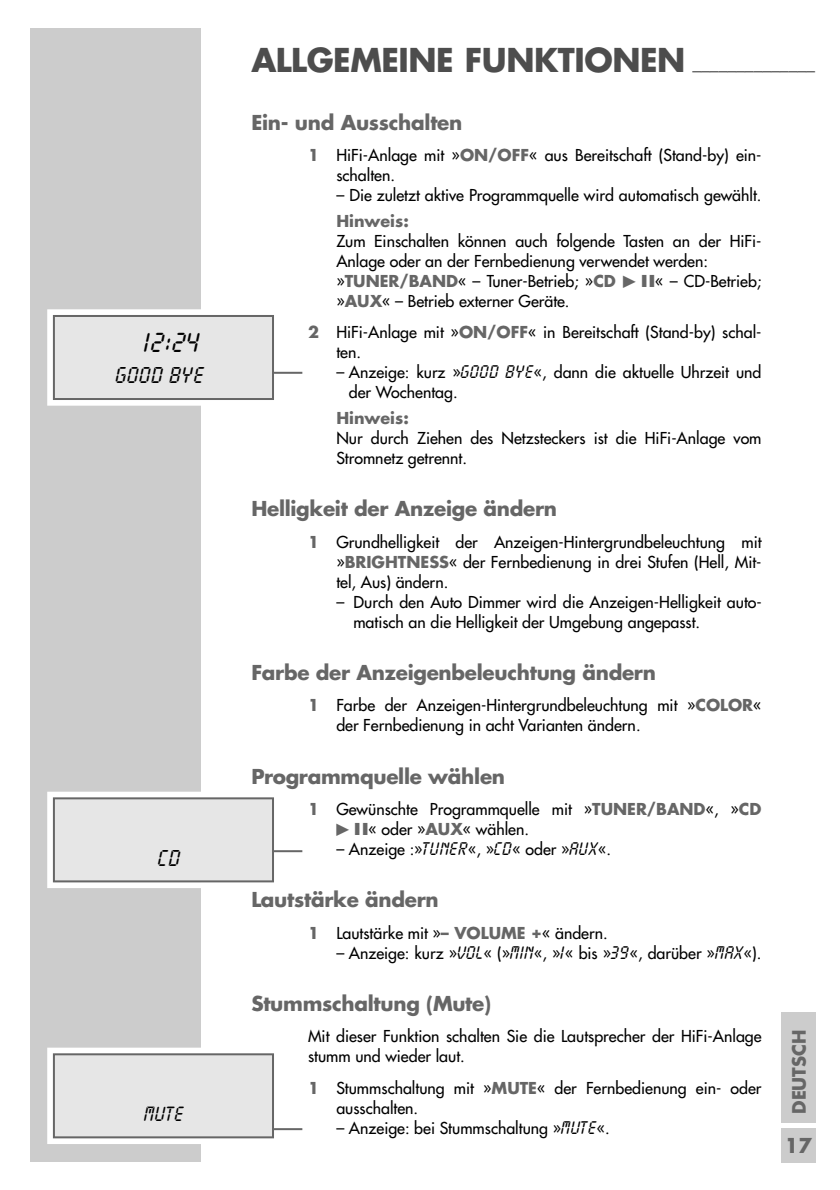
<style>
.page{position:relative;width:840px;height:1190px;background:#fff}
.page>*{position:absolute;margin:0;border:0;box-sizing:border-box;transform-origin:0 0}
.t1{font:700 32px "Futura";letter-spacing:-.015em;color:#4d4d4d}
.t2{font:24px "LP Digital";color:#000}
.t3{font:700 20px "Futura";letter-spacing:-.015em;color:#666}
.t4{font:20px "LP Digital";color:#000}
.t5{font:700 18px "Futura";color:#666}
.t6{font:18px "LP Digital";color:#000}
.t7{font:16px/20px "Futura";color:#000}
.t8{font:700 16px "Futura";color:#666}
.s1{font-size:18px;color:#666}
.s2{font-weight:700;color:#666}
.s3{font-weight:800;color:#666}
.s4{font-family:"LP Digital"}
</style>
<div class="page">
<div style="left:30px;top:28px;width:170px;height:1134px;background:#ccc"></div>
<div style="left:781px;top:1012px;width:34px;height:111px;background:#ccc"></div>
<div style="left:781px;top:1128px;width:34px;height:34px;background:#ccc"></div>
<div style="left:47px;top:309px;width:227px;height:97px;border:6px solid #fff"></div>
<hr style="left:274px;top:372px;width:28px;height:2px;background:#666">
<div style="left:55px;top:317px;width:217px;height:81px;background:#e6e6e6"></div>
<div style="left:53px;top:315px;width:221px;height:85px;border:2px solid #666"></div>
<div style="left:47px;top:792px;width:227px;height:96px;border:6px solid #fff"></div>
<hr style="left:274px;top:850px;width:28px;height:2px;background:#666">
<div style="left:55px;top:799px;width:217px;height:81px;background:#e6e6e6"></div>
<div style="left:53px;top:797px;width:221px;height:85px;border:2px solid #666"></div>
<div style="left:47px;top:1048px;width:227px;height:96px;border:6px solid #fff"></div>
<hr style="left:274px;top:1128px;width:28px;height:2px;background:#666">
<div style="left:55px;top:1055px;width:217px;height:81px;background:#e6e6e6"></div>
<div style="left:53px;top:1053px;width:221px;height:85px;border:2px solid #666"></div>
<h2 class="t2" style="left:144px;top:329px;width:58px">12:24</h2>
<p class="t4" style="left:116px;top:365px;width:91px">GOOD BYE</p>
<p class="t4" style="left:158px;top:847px;width:24px">CD</p>
<p class="t6" style="left:144px;top:1104px;width:42px">MUTE</p>
<h1 class="t1" style="left:251px;top:45px;width:565px">ALLGEMEINE FUNKTIONEN <span class="s1">______________</span></h1>
<p class="t3" style="left:251px;top:113px;width:213px">Ein- und Ausschalten</p>
<p class="t7" style="left:336px;top:147px;width:427px;text-indent:-28px"><span class="s2">1</span> HiFi-Anlage mit »<span class="s2">ON/OFF</span>« aus Bereitschaft (Stand-by) ein&shy;schalten.</p>
<p class="t7" style="left:336px;top:187px;width:427px">– Die zuletzt aktive Programmquelle wird automatisch gewählt.</p>
<p class="t8" style="left:336px;top:214px;width:74px">Hinweis:</p>
<p class="t7" style="left:336px;top:232px;width:427px">Zum Einschalten können auch folgende Tasten an der HiFi-<br>Anlage oder an der Fernbedienung verwendet werden: »<span class="s2">TUNER/BAND</span>« – Tuner-Betrieb; »<span class="s2">CD</span></p>
<p class="t7" style="left:641px;top:272px;width:122px"><span class="s3">II</span>« – CD-Betrieb;</p>
<p class="t7" style="left:308px;top:286px;width:455px;line-height:31.4px;text-indent:28px">»<span class="s2">AUX</span>« – Betrieb externer Geräte.<br><span class="s2">2</span> HiFi-Anlage mit »<span class="s2">ON/OFF</span>« in Bereitschaft (Stand-by) schal-</p>
<p class="t7" style="left:336px;top:344px;width:26px">ten.</p>
<p class="t7" style="left:349px;top:364px;width:414px;text-indent:-12px">– Anzeige: kurz »<span class="s4">GOOD BYE</span>«, dann die aktuelle Uhrzeit und der Wochentag.</p>
<p class="t8" style="left:336px;top:411px;width:74px">Hinweis:</p>
<p class="t7" style="left:336px;top:429px;width:427px">Nur durch Ziehen des Netzsteckers ist die HiFi-Anlage vom<br>Stromnetz getrennt.</p>
<p class="t3" style="left:251px;top:500px;width:307px">Helligkeit der Anzeige ändern</p>
<p class="t7" style="left:336px;top:533px;width:427px;text-align:justify;text-indent:-28px"><span class="s2">1</span> Grundhelligkeit der Anzeigen-Hintergrundbeleuchtung mit »<span class="s2">BRIGHTNESS</span>« der Fernbedienung in drei Stufen (Hell, Mit&shy;tel, Aus) ändern.</p>
<p class="t7" style="left:353px;top:593px;width:410px;text-indent:-17px">– Durch den Auto Dimmer wird die Anzeigen-Helligkeit auto&shy;matisch an die Helligkeit der Umgebung angepasst.</p>
<p class="t3" style="left:251px;top:663px;width:406px">Farbe der Anzeigenbeleuchtung ändern</p>
<p class="t7" style="left:336px;top:697px;width:427px;text-indent:-28px"><span class="s2">1</span> Farbe der Anzeigen-Hintergrundbeleuchtung mit »<span class="s2">COLOR</span>« der Fernbedienung in acht Varianten ändern.</p>
<p class="t3" style="left:251px;top:767px;width:255px">Programmquelle wählen</p>
<p class="t7" style="left:354px;top:800px;width:409px;text-indent:-46px"><span class="s2">1</span> Gewünschte Programmquelle mit »<span class="s2">TUNER/BAND</span>«, »<span class="s2">CD<br></span><span class="s3">II</span>« oder »<span class="s2">AUX</span>« wählen.</p>
<p class="t7" style="left:336px;top:840px;width:276px">– Anzeige :»<span class="s4">TUNER</span>«, »<span class="s4">CD</span>« oder »<span class="s4">AUX</span>«.</p>
<p class="t3" style="left:251px;top:891px;width:189px">Lautstärke ändern</p>
<p class="t7" style="left:308px;top:924px;width:301px"><span class="s2">1</span> Lautstärke mit »<span class="s2">– VOLUME +</span>« ändern.</p>
<p class="t7" style="left:336px;top:944px;width:427px">– Anzeige: kurz »<span class="s4">VOL</span>« (»<span class="s4">MIN</span>«, »<span class="s4">1</span>« bis »<span class="s4">39</span>«, darüber »<span class="s4">MAX</span>«).</p>
<p class="t3" style="left:251px;top:994px;width:241px">Stummschaltung (Mute)</p>
<p class="t7" style="left:308px;top:1028px;width:455px">Mit dieser Funktion schalten Sie die Lautsprecher der HiFi-Anlage stumm und wieder laut.</p>
<p class="t7" style="left:336px;top:1079px;width:427px;text-indent:-28px"><span class="s2">1</span> Stummschaltung mit »<span class="s2">MUTE</span>« der Fernbedienung ein- oder ausschalten.</p>
<p class="t7" style="left:336px;top:1119px;width:275px">– Anzeige: bei Stummschaltung »<span class="s4">MUTE</span>«.</p>
<p class="t5" style="left:791px;top:1114px;width:86px;rotate:-90deg">DEUTSCH</p>
<p class="t3" style="left:785px;top:1136px;width:29px">17</p>
</div>
